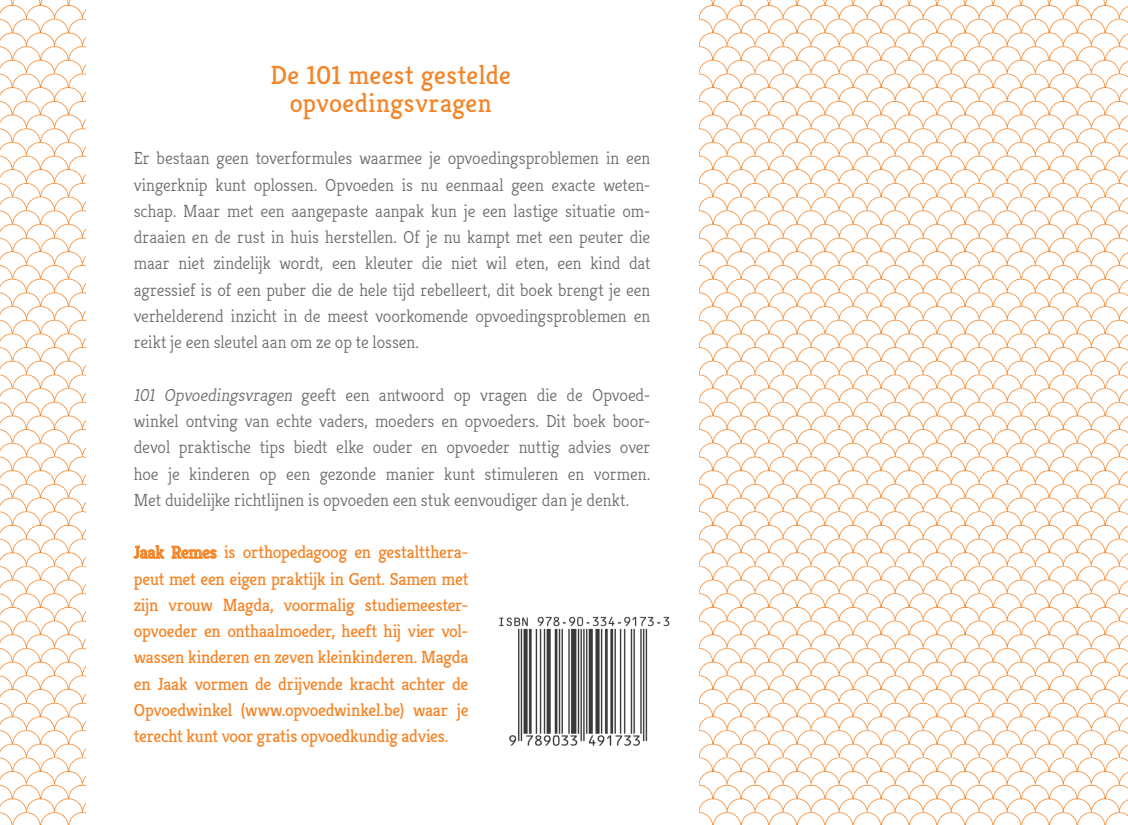
<style>
.page{position:relative;width:1128px;height:825px;background:#fff}
.page>*{position:absolute;margin:0;border:0;box-sizing:border-box;transform-origin:0 0}
.text{font:26.25px "Kreon";letter-spacing:.015em;color:#f58427}
.text-2{font:300 17.5px/26.2px "Kreon";letter-spacing:-.005em;color:#6c6d70;text-align:justify}
.text-3{font:17.5px/26.2px "Kreon";letter-spacing:-.015em;color:#f58427;text-align:justify}
.s1{font-style:italic}
</style>
<div class="page">
<img style="left:0;top:0;width:1127px;height:825px">
<div style="left:86px;top:0;width:612px;height:825px;background:#fff"></div>
<svg style="left:133px;top:545px;width:31px;height:14px"></svg>
<svg style="left:171px;top:546px;width:46px;height:13px"></svg>
<img style="left:499px;top:616px;width:171px;height:130px">
<svg style="left:0;top:819px;width:3px;height:6px"></svg>
<p class="text" style="left:270px;top:59px;width:242px">De 101 meest gestelde</p>
<p class="text" style="left:290px;top:87px;width:203px">opvoedingsvragen</p>
<p class="text-2" style="left:134px;top:146px;width:518px">Er bestaan geen toverformules waarmee je opvoedingsproblemen in een vingerknip kunt oplossen. Opvoeden is nu eenmaal geen exacte weten&shy;schap. Maar met een aangepaste aanpak kun je een lastige situatie om&shy;draaien en de rust in huis herstellen. Of je nu kampt met een peuter die maar niet zindelijk wordt, een kleuter die niet wil eten, een kind dat agressief is of een puber die de hele tijd rebelleert, dit boek brengt je een verhelderend inzicht in de meest voorkomende opvoedingsproblemen en reikt je een sleutel aan om ze op te lossen.</p>
<p class="text-2" style="left:134px;top:382px;width:518px"><span class="s1">101 Opvoedingsvragen</span> geeft een antwoord op vragen die de Opvoed&shy;winkel ontving van echte vaders, moeders en opvoeders. Dit boek boor&shy;devol praktische tips biedt elke ouder en opvoeder nuttig advies over hoe je kinderen op een gezonde manier kunt stimuleren en vormen.<br>Met duidelijke richtlijnen is opvoeden een stuk eenvoudiger dan je denkt.</p>
<p class="text-3" style="left:134px;top:539px;width:336px">Jaak Remes is orthopedagoog en gestaltthera&shy;peut met een eigen praktijk in Gent. Samen met zijn vrouw Magda, voormalig studiemeester&shy;opvoeder en onthaalmoeder, heeft hij vier vol&shy;wassen kinderen en zeven kleinkinderen. Magda en Jaak vormen de drijvende kracht achter de Opvoedwinkel (www.opvoedwinkel.be) waar je terecht kunt voor gratis opvoedkundig advies.</p>
</div>
